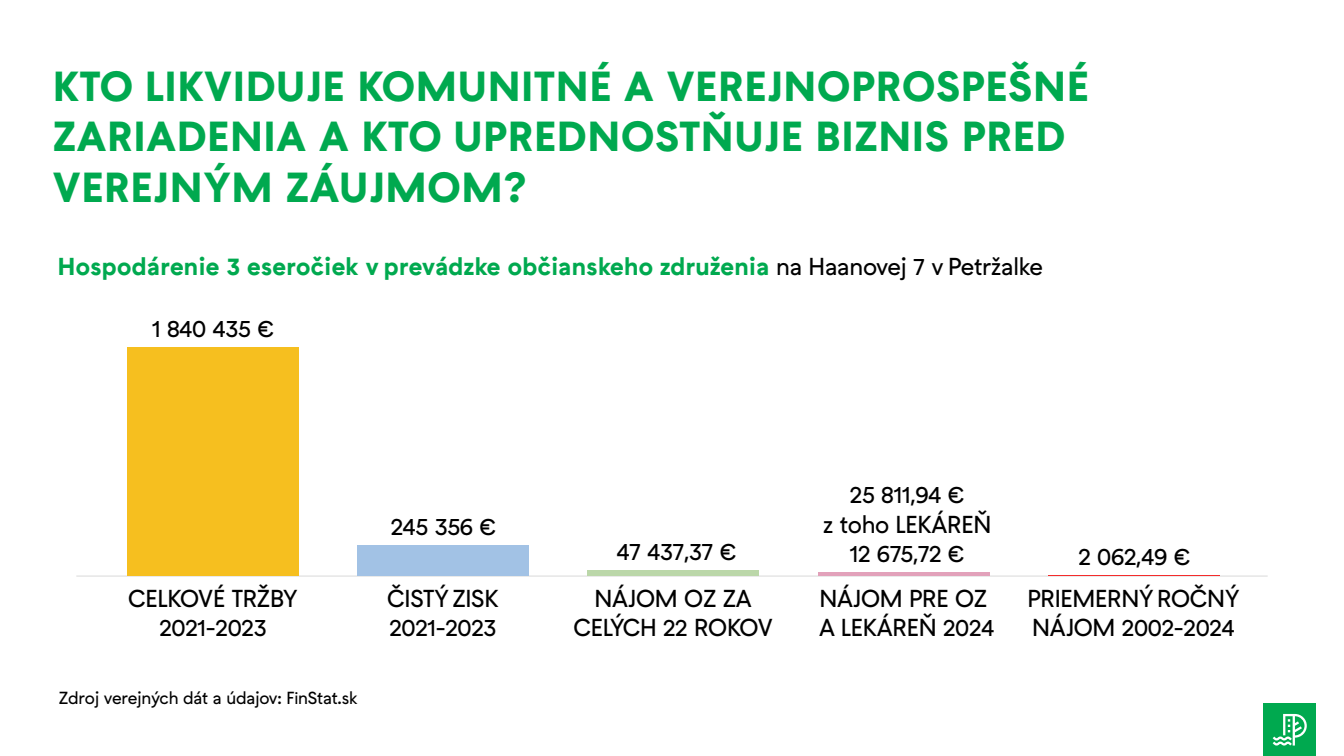
<style>
.page{position:relative;width:1344px;height:756px;background:#fff}
.page>*{position:absolute;margin:0;border:0;box-sizing:border-box;transform-origin:0 0}
.t1{font:700 42px/50.4px "Petrzalka";color:#00a94f}
.t2{font:24.5px/29.4px "Petrzalka";letter-spacing:-.01em;color:#000;text-align:center}
.t3{font:700 24.5px "Petrzalka";letter-spacing:-.01em;color:#00a94f}
.t4{font:17.5px "Petrzalka";letter-spacing:-.01em;color:#000}
.s1{font-weight:400;color:#000}
</style>
<div class="page">
<div style="left:1263px;top:704px;width:53px;height:52px;background:#00a94f"></div>
<svg style="left:1273px;top:714px;width:34px;height:32px"></svg>
<hr style="left:76px;top:576px;width:1192px;height:1px;background:#d9d9d9">
<hr style="left:1048px;top:576px;width:172px;height:1px;background:#f42c2c">
<hr style="left:818px;top:573px;width:171px;height:3px;background:#e2a1ba">
<div style="left:588px;top:570px;width:171px;height:6px;background:#bbd7a9"></div>
<div style="left:357px;top:546px;width:172px;height:30px;background:#a2c2e5"></div>
<div style="left:127px;top:347px;width:172px;height:229px;background:#f6bf1f"></div>
<h1 class="t1" style="left:52px;top:59px;width:1038px">KTO LIKVIDUJE KOMUNITNÉ A VEREJNOPROSPEŠNÉ<br>ZARIADENIA A KTO UPREDNOSTŇUJE BIZNIS PRED<br>VEREJNÝM ZÁUJMOM?</h1>
<p class="t3" style="left:58px;top:246px;width:987px">Hospodárenie 3 eseročiek v prevádzke občianskeho združenia <span class="s1">na Haanovej 7 v Petržalke</span></p>
<p class="t2" style="left:152px;top:312px;width:123px">1 840 435 €</p>
<p class="t2" style="left:128px;top:582px;width:171px">CELKOVÉ TRŽBY<br>2021-2023</p>
<p class="t4" style="left:59px;top:683px;width:300px">Zdroj verejných dát a údajov: FinStat.sk</p>
<p class="t2" style="left:391px;top:510px;width:107px">245 356 €</p>
<p class="t2" style="left:823px;top:478px;width:170px">25 811,94 €<br>z toho LEKÁREŇ<br>12 675,72 €</p>
<p class="t2" style="left:617px;top:535px;width:121px">47 437,37 €</p>
<p class="t2" style="left:1078px;top:540px;width:113px">2 062,49 €</p>
<p class="t2" style="left:387px;top:582px;width:113px;text-align:left">ČISTÝ ZISK<br>2021-2023</p>
<p class="t2" style="left:574px;top:582px;width:201px">NÁJOM OZ ZA<br>CELÝCH 22 ROKOV</p>
<p class="t2" style="left:819px;top:582px;width:177px;text-align:left">NÁJOM PRE OZ<br>A LEKÁREŇ 2024</p>
<p class="t2" style="left:1027px;top:582px;width:214px;text-align:left">PRIEMERNÝ ROČNÝ<br>NÁJOM 2002-2024</p>
</div>
